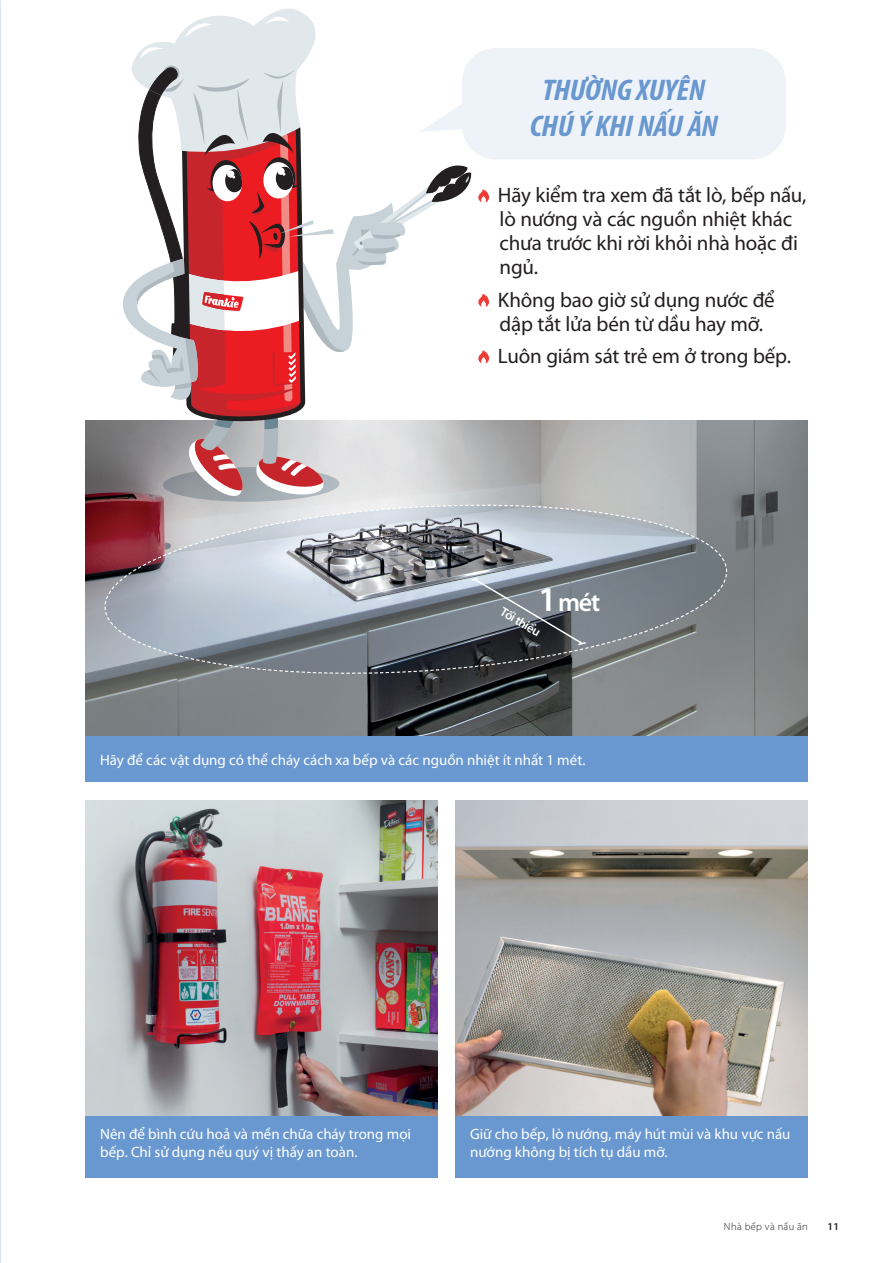
<style>
.page{position:relative;width:893px;height:1263px;background:#fff}
.page>*{position:absolute;margin:0;border:0;box-sizing:border-box;transform-origin:0 0}
.t1{font:600 34.8px "Myriad Pro";color:#fff}
.t2{font:italic 700 condensed 30px/36px "Myriad Pro";letter-spacing:-.01em;color:#6997cf;text-align:center;scale:1.08 1}
.t3{font:600 26.1px "Myriad Pro";color:#fff}
.t4{font:21px/24px "Myriad Pro";letter-spacing:-.01em;color:#231f20}
.t5{font:15px/18px "Myriad Pro";color:#fff}
.t6{font:600 12.75px "Myriad Pro";color:#fff}
.t7{font:300 10.5px "Myriad Pro";letter-spacing:.03em;color:#231f20}
.t8{font:600 10.5px "Myriad Pro";color:#231f20}
</style>
<div class="page">
<div style="left:462px;top:48px;width:324px;height:111px;background:#eef3f9;border-radius:34px"></div>
<img style="left:455px;top:800px;width:353px;height:316px">
<div style="left:455px;top:1116px;width:353px;height:62px;background:#6997cf"></div>
<img style="left:85px;top:420px;width:723px;height:316px">
<div style="left:85px;top:736px;width:723px;height:46px;background:#6997cf"></div>
<img style="left:85px;top:800px;width:353px;height:316px">
<div style="left:85px;top:1116px;width:353px;height:62px;background:#6997cf"></div>
<svg style="left:104px;top:8px;width:624px;height:673px"></svg>
<img style="left:0;top:485px;width:1px;height:778px">
<p class="t2" style="left:530px;top:72px;width:176px">THƯỜNG XUYÊN<br>CHÚ Ý KHI NẤU ĂN</p>
<p class="t4" style="left:498px;top:183px;width:310px">Hãy kiểm tra xem đã tắt lò, bếp nấu, lò nướng và các nguồn nhiệt khác chưa trước khi rời khỏi nhà hoặc đi ngủ.</p>
<p class="t4" style="left:498px;top:287px;width:278px">Không bao giờ sử dụng nước để dập tắt lửa bén từ dầu hay mỡ.</p>
<p class="t4" style="left:498px;top:344px;width:295px">Luôn giám sát trẻ em ở trong bếp.</p>
<p class="t1" style="left:538px;top:577px;width:20px">1</p>
<p class="t3" style="left:558px;top:586px;width:44px">mét</p>
<p class="t6" style="left:505px;top:603px;width:46px;rotate:31deg">Tối thiểu</p>
<p class="t5" style="left:100px;top:750px;width:487px">Hãy để các vật dụng có thể cháy cách xa bếp và các nguồn nhiệt ít nhất 1 mét.</p>
<p class="t5" style="left:100px;top:1124px;width:312px">Nên để bình cứu hoả và mền chữa cháy trong mọi bếp. Chỉ sử dụng nếu quý vị thấy an toàn.</p>
<p class="t5" style="left:470px;top:1124px;width:322px">Giữ cho bếp, lò nướng, máy hút mùi và khu vực nấu nướng không bị tích tụ dầu mỡ.</p>
<p class="t7" style="left:724px;top:1220px;width:86px">Nhà bếp và nấu ăn</p>
<p class="t8" style="left:828px;top:1219px;width:13px">11</p>
</div>
